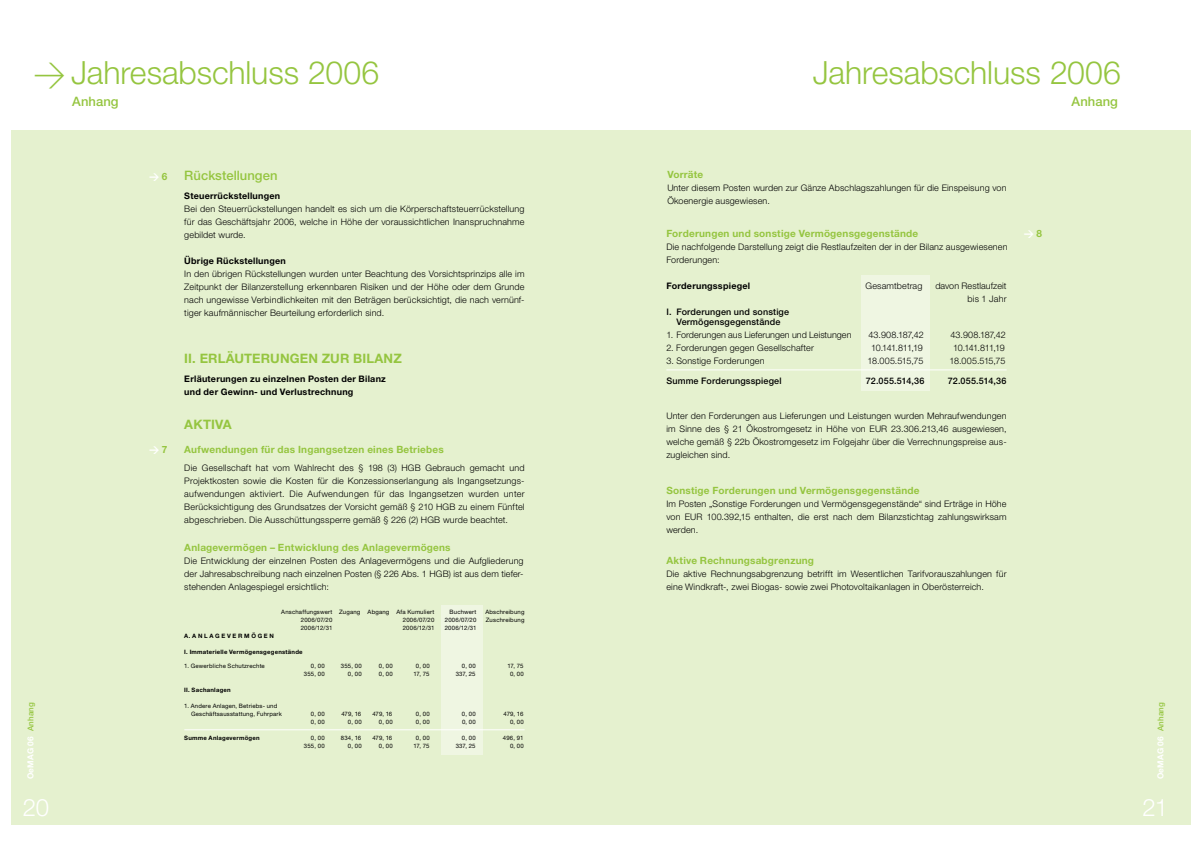
<style>
.page{position:relative;width:1191px;height:842px;background:#fff}
.page>*{position:absolute;margin:0;border:0;box-sizing:border-box;transform-origin:0 0}
.t1{font:300 32px "Helvetica Neue";letter-spacing:-.005em;color:#95c540}
.t2{font:300 24px "Helvetica Neue";color:#fff}
.t3{font:700 13px "Helvetica Neue";letter-spacing:.01em;color:#95c540}
.t4{font:500 13px "Helvetica Neue";letter-spacing:.005em;color:#95c540}
.t5{font:700 10px "Helvetica Neue";letter-spacing:.02em;color:#95c540}
.t6{font:700 10px "DIN";color:#fff}
.t7{font:300 9px/13px "Helvetica Neue";letter-spacing:.015em;color:#000;text-align:justify}
.t8{font:700 9px/13px "Helvetica Neue";letter-spacing:.025em;color:#000}
.t9{font:500 9px/10px "Helvetica Neue";letter-spacing:.02em;color:#000;text-align:center}
.t10{font:300 9px "Helvetica Neue";letter-spacing:-.055em;color:#000}
.t11{font:300 9px "Helvetica Neue";letter-spacing:-.04em;color:#000}
.t12{font:700 8.3px "Helvetica Neue";letter-spacing:.025em;color:#fff}
.t13{font:6px/8px "Helvetica Neue";letter-spacing:.025em;color:#000}
.t14{font:700 6px "Helvetica Neue";letter-spacing:.035em;color:#000}
.s1{font-family:"DIN"}
.s2{font-family:"Helvetica Neue";color:#95c540}
.s3{font-weight:500;font-size:8px;color:#95c540}
</style>
<div class="page">
<div style="left:11px;top:130px;width:584px;height:695px;background:#e5f1cf"></div>
<div style="left:595px;top:130px;width:596px;height:695px;background:#e5f1cf"></div>
<div style="left:861px;top:275px;width:68px;height:116px;background:#eff6e2"></div>
<div style="left:441px;top:605px;width:41px;height:149px;background:#eff6e2"></div>
<hr style="left:184px;top:729px;width:340px;height:1px;background:#fff">
<hr style="left:666px;top:369px;width:340px;height:1px;background:#fff">
<h1 class="t1" style="left:33px;top:53px;width:348px"><span class="s1">&gt;</span> Jahresabschluss 2006</h1>
<h1 class="t1" style="left:813px;top:53px;width:310px">Jahresabschluss 2006</h1>
<h3 class="t4" style="left:72px;top:93px;width:48px">Anhang</h3>
<h3 class="t4" style="left:1071px;top:93px;width:48px">Anhang</h3>
<p class="t6" style="left:149px;top:170px;width:20px">&gt;<span class="s2">6</span></p>
<p class="t5" style="left:667px;top:168px;width:37px">Vorräte</p>
<p class="t7" style="left:667px;top:181px;width:341px">Unter diesem Posten wurden zur Gänze Abschlagszahlungen für die Einspeisung von<br>Ökoenergie ausgewiesen.</p>
<h3 class="t4" style="left:184px;top:168px;width:95px">Rückstellungen</h3>
<p class="t8" style="left:184px;top:189px;width:97px">Steuerrückstellungen</p>
<p class="t7" style="left:184px;top:202px;width:342px">Bei den Steuerrückstellungen handelt es sich um die Körperschaftsteuerrückstellung für das Geschäftsjahr 2006, welche in Höhe der voraussichtlichen Inanspruchnahme gebildet wurde.</p>
<p class="t8" style="left:184px;top:254px;width:103px">Übrige Rückstellungen</p>
<p class="t7" style="left:184px;top:267px;width:342px">In den übrigen Rückstellungen wurden unter Beachtung des Vorsichtsprinzips alle im Zeitpunkt der Bilanzerstellung erkennbaren Risiken und der Höhe oder dem Grunde nach ungewisse Verbindlichkeiten mit den Beträgen berücksichtigt, die nach vernünf&shy;tiger kaufmännischer Beurteilung erforderlich sind.</p>
<h3 class="t3" style="left:184px;top:350px;width:219px">II. ERLÄUTERUNGEN ZUR BILANZ</h3>
<p class="t8" style="left:184px;top:372px;width:203px">Erläuterungen zu einzelnen Posten der Bilanz und der Gewinn- und Verlustrechnung</p>
<h3 class="t3" style="left:184px;top:416px;width:49px">AKTIVA</h3>
<p class="t5" style="left:184px;top:443px;width:261px">Aufwendungen für das Ingangsetzen eines Betriebes</p>
<p class="t7" style="left:184px;top:461px;width:342px">Die Gesellschaft hat vom Wahlrecht des § 198 (3) HGB Gebrauch gemacht und Projektkosten sowie die Kosten für die Konzessionserlangung als Ingangsetzungs&shy;aufwendungen aktiviert. Die Aufwendungen für das Ingangsetzen wurden unter Berücksichtigung des Grundsatzes der Vorsicht gemäß § 210 HGB zu einem Fünftel abgeschrieben. Die Ausschüttungssperre gemäß § 226 (2) HGB wurde beachtet.</p>
<p class="t5" style="left:666px;top:227px;width:253px">Forderungen und sonstige Vermögensgegenstände</p>
<p class="t7" style="left:666px;top:240px;width:343px">Die nachfolgende Darstellung zeigt die Restlaufzeiten der in der Bilanz ausgewiesenen<br>Forderungen:</p>
<p class="t8" style="left:666px;top:279px;width:85px">Forderungsspiegel</p>
<p class="t7" style="left:865px;top:279px;width:58px">Gesamtbetrag</p>
<p class="t7" style="left:935px;top:279px;width:73px;text-align:right">davon Restlaufzeit bis 1 Jahr</p>
<p class="t9" style="left:666px;top:307px;width:124px">I. Forderungen und sonstige<br>Vermögensgegenstände</p>
<p class="t7" style="left:666px;top:328px;width:187px">1. Forderungen aus Lieferungen und Leistungen</p>
<p class="t7" style="left:868px;top:328px;width:57px">43.908.187,42</p>
<p class="t7" style="left:950px;top:328px;width:57px">43.908.187,42</p>
<p class="t7" style="left:666px;top:341px;width:149px">2. Forderungen gegen Gesellschafter</p>
<p class="t10" style="left:871px;top:342px;width:53px">10.141.811,19</p>
<p class="t10" style="left:953px;top:342px;width:53px">10.141.811,19</p>
<p class="t7" style="left:666px;top:354px;width:100px">3. Sonstige Forderungen</p>
<p class="t11" style="left:867px;top:355px;width:57px">18.005.515,75</p>
<p class="t11" style="left:949px;top:355px;width:57px">18.005.515,75</p>
<p class="t9" style="left:666px;top:376px;width:117px">Summe Forderungsspiegel</p>
<p class="t9" style="left:865px;top:376px;width:60px">72.055.514,36</p>
<p class="t9" style="left:947px;top:376px;width:60px">72.055.514,36</p>
<p class="t7" style="left:666px;top:410px;width:342px">Unter den Forderungen aus Lieferungen und Leistungen wurden Mehraufwendungen im Sinne des § 21 Ökostromgesetz in Höhe von EUR 23.306.213,46 ausgewiesen, welche gemäß § 22b Ökostromgesetz im Folgejahr über die Verrechnungspreise aus&shy;zugleichen sind.</p>
<p class="t5" style="left:666px;top:484px;width:255px">Sonstige Forderungen und Vermögensgegenstände</p>
<p class="t7" style="left:666px;top:497px;width:342px">Im Posten „Sonstige Forderungen und Vermögensgegenstände“ sind Erträge in Höhe von EUR 100.392,15 enthalten, die erst nach dem Bilanzstichtag zahlungswirksam werden.</p>
<p class="t5" style="left:666px;top:554px;width:149px">Aktive Rechnungsabgrenzung</p>
<p class="t7" style="left:666px;top:567px;width:342px">Die aktive Rechnungsabgrenzung betrifft im Wesentlichen Tarifvorauszahlungen für eine Windkraft-, zwei Biogas- sowie zwei Photovoltaikanlagen in Oberösterreich.</p>
<p class="t6" style="left:149px;top:443px;width:20px">&gt;<span class="s2">7</span></p>
<p class="t5" style="left:184px;top:542px;width:268px">Anlagevermögen – Entwicklung des Anlagevermögens</p>
<p class="t7" style="left:184px;top:554px;width:341px">Die Entwicklung der einzelnen Posten des Anlagevermögens und die Aufgliederung der Jahresabschreibung nach einzelnen Posten (§ 226 Abs. 1 HGB) ist aus dem tiefer&shy;stehenden Anlagespiegel ersichtlich:</p>
<p class="t13" style="left:281px;top:608px;width:155px">Anschaffungswert Zugang Abgang Afa Kumuliert</p>
<p class="t13" style="left:449px;top:608px;width:28px">Buchwert</p>
<p class="t13" style="left:485px;top:608px;width:41px">Abschreibung</p>
<p class="t13" style="left:301px;top:616px;width:33px">2006/07/20</p>
<p class="t13" style="left:403px;top:616px;width:33px">2006/07/20</p>
<p class="t13" style="left:445px;top:616px;width:33px">2006/07/20</p>
<p class="t13" style="left:486px;top:616px;width:40px">Zuschreibung</p>
<p class="t13" style="left:301px;top:624px;width:33px">2006/12/31</p>
<p class="t13" style="left:403px;top:624px;width:33px">2006/12/31</p>
<p class="t13" style="left:445px;top:624px;width:33px">2006/12/31</p>
<p class="t6" style="left:1023px;top:227px;width:20px">&gt;<span class="s2">8</span></p>
<p class="t14" style="left:184px;top:632px;width:91px">A. A N L A G E V E R M Ö G E N</p>
<p class="t14" style="left:184px;top:648px;width:120px">I. Immaterielle Vermögensgegenstände</p>
<p class="t13" style="left:184px;top:662px;width:82px">1. Gewerbliche Schutzrechte</p>
<p class="t13" style="left:311px;top:662px;width:15px">0, 00</p>
<p class="t13" style="left:341px;top:662px;width:22px">355, 00</p>
<p class="t13" style="left:379px;top:662px;width:15px">0, 00</p>
<p class="t13" style="left:416px;top:662px;width:15px">0, 00</p>
<p class="t13" style="left:462px;top:662px;width:15px">0, 00</p>
<p class="t13" style="left:507px;top:662px;width:17px">17, 75</p>
<p class="t13" style="left:304px;top:670px;width:22px">355, 00</p>
<p class="t13" style="left:348px;top:670px;width:15px">0, 00</p>
<p class="t13" style="left:379px;top:670px;width:15px">0, 00</p>
<p class="t13" style="left:413px;top:670px;width:17px">17, 75</p>
<p class="t13" style="left:456px;top:670px;width:21px">337, 25</p>
<p class="t13" style="left:510px;top:670px;width:15px">0, 00</p>
<p class="t14" style="left:184px;top:686px;width:48px">II. Sachanlagen</p>
<p class="t13" style="left:191px;top:702px;width:92px;text-indent:-7px">1. Andere Anlagen, Betriebs- und<br>Geschäftsausstattung, Fuhrpark</p>
<p class="t13" style="left:311px;top:710px;width:15px">0, 00</p>
<p class="t13" style="left:341px;top:710px;width:21px">479, 16</p>
<p class="t13" style="left:372px;top:710px;width:21px">479, 16</p>
<p class="t13" style="left:416px;top:710px;width:15px">0, 00</p>
<p class="t13" style="left:462px;top:710px;width:15px">0, 00</p>
<p class="t13" style="left:503px;top:710px;width:21px">479, 16</p>
<p class="t13" style="left:311px;top:718px;width:15px">0, 00</p>
<p class="t13" style="left:348px;top:718px;width:15px">0, 00</p>
<p class="t13" style="left:379px;top:718px;width:15px">0, 00</p>
<p class="t13" style="left:416px;top:718px;width:15px">0, 00</p>
<p class="t13" style="left:462px;top:718px;width:15px">0, 00</p>
<p class="t13" style="left:510px;top:718px;width:15px">0, 00</p>
<p class="t14" style="left:184px;top:734px;width:77px">Summe Anlagevermögen</p>
<p class="t13" style="left:311px;top:734px;width:15px">0, 00</p>
<p class="t13" style="left:341px;top:734px;width:22px">834, 16</p>
<p class="t13" style="left:372px;top:734px;width:21px">479, 16</p>
<p class="t13" style="left:416px;top:734px;width:15px">0, 00</p>
<p class="t13" style="left:462px;top:734px;width:15px">0, 00</p>
<p class="t13" style="left:503px;top:734px;width:22px">496, 91</p>
<p class="t13" style="left:304px;top:742px;width:22px">355, 00</p>
<p class="t13" style="left:348px;top:742px;width:15px">0, 00</p>
<p class="t13" style="left:379px;top:742px;width:15px">0, 00</p>
<p class="t13" style="left:413px;top:742px;width:17px">17, 75</p>
<p class="t13" style="left:456px;top:742px;width:21px">337, 25</p>
<p class="t13" style="left:510px;top:742px;width:15px">0, 00</p>
<p class="t12" style="left:25px;top:779px;width:79px;rotate:-90deg">OeMAG 06 <span class="s3">Anhang</span></p>
<h2 class="t2" style="left:23px;top:793px;width:28px">20</h2>
<h2 class="t2" style="left:1142px;top:793px;width:27px">21</h2>
<p class="t12" style="left:1155px;top:779px;width:79px;rotate:-90deg">OeMAG 06 <span class="s3">Anhang</span></p>
</div>
